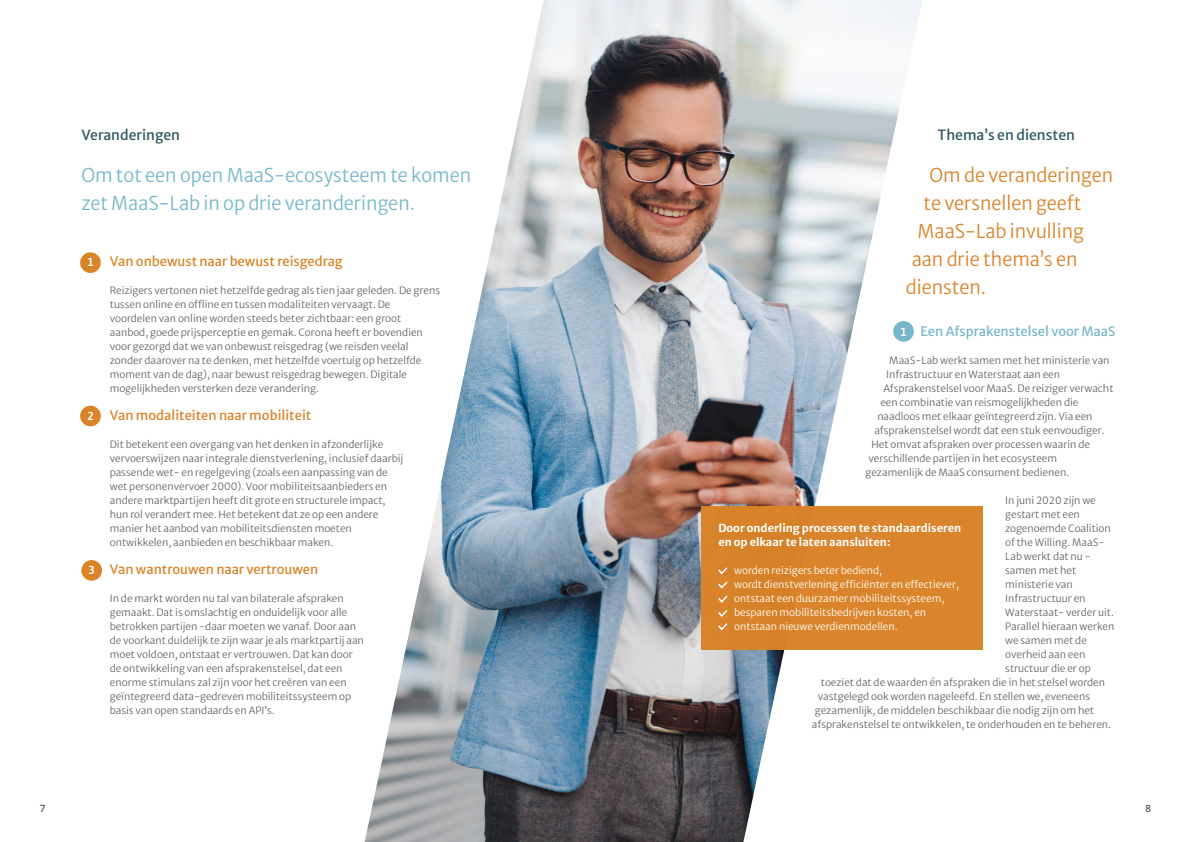
<style>
.page{position:relative;width:1191px;height:842px;background:#fff}
.page>*{position:absolute;margin:0;border:0;box-sizing:border-box;transform-origin:0 0}
.t1{font:300 19px "Merriweather Sans";color:#da8327;scale:.95 1}
.t2{font:300 19px/28px "Merriweather Sans";color:#76b7cc;scale:.95 1}
.t3{font:14px "Merriweather Sans";color:#2e5561}
.t4{font:13px "Merriweather Sans";color:#da8327}
.t5{font:13px "Merriweather Sans";color:#76b7cc}
.t6{font:700 11px/14px "Merriweather Sans";color:#fff}
.t7{font:300 10px/14px "Merriweather Sans";color:#676665}
.t8{font:300 10px/14px "Merriweather Sans";color:#fff}
.t9{font:600 10px "Open Sans";color:#585655}
.s1{font-family:"Asap";font-weight:600;font-size:11.7px;color:#fff}
</style>
<div class="page">
<div style="left:80px;top:252px;width:21px;height:21px;background:#da8327;border-radius:50%"></div>
<div style="left:80px;top:406px;width:21px;height:20px;background:#da8327;border-radius:50%"></div>
<div style="left:81px;top:560px;width:21px;height:21px;background:#da8327;border-radius:50%"></div>
<img style="left:364px;top:0;width:558px;height:842px">
<div style="left:701px;top:505px;width:281px;height:144px;background:#da8327"></div>
<svg style="left:718px;top:567px;width:10px;height:64px"></svg>
<div style="left:893px;top:321px;width:21px;height:21px;background:#76b7cc;border-radius:50%"></div>
<h2 class="t3" style="left:81px;top:126px;width:100px">Veranderingen</h2>
<h1 class="t2" style="left:81px;top:161px;width:412px">Om tot een open MaaS-ecosysteem te komen zet MaaS-Lab in op drie veranderingen.</h1>
<h3 class="t4" style="left:87px;top:253px;width:257px"><span class="s1">1</span> Van onbewust naar bewust reisgedrag</h3>
<p class="t7" style="left:110px;top:283px;width:332px">Reizigers vertonen niet hetzelfde gedrag als tien jaar geleden. De grens tussen online en offline en tussen modaliteiten vervaagt. De voordelen van online worden steeds beter zichtbaar: een groot aanbod, goede prijsperceptie en gemak. Corona heeft er bovendien voor gezorgd dat we van onbewust reisgedrag (we reisden veelal zonder daarover na te denken, met hetzelfde voertuig op hetzelfde moment van de dag), naar bewust reisgedrag bewegen. Digitale mogelijkheden versterken deze verandering.</p>
<h3 class="t4" style="left:87px;top:407px;width:225px"><span class="s1">2</span> Van modaliteiten naar mobiliteit</h3>
<p class="t7" style="left:110px;top:437px;width:295px">Dit betekent een overgang van het denken in afzonderlijke vervoerswijzen naar integrale dienstverlening, inclusief daarbij passende wet- en regelgeving (zoals een aanpassing van de wet personenvervoer 2000). Voor mobiliteitsaanbieders en andere marktpartijen heeft dit grote en structurele impact, hun rol verandert mee. Het betekent dat ze op een andere manier het aanbod van mobiliteitsdiensten moeten ontwikkelen, aanbieden en beschikbaar maken.</p>
<h3 class="t4" style="left:89px;top:561px;width:231px"><span class="s1">3</span> Van wantrouwen naar vertrouwen</h3>
<p class="t7" style="left:110px;top:591px;width:256px">In de markt worden nu tal van bilaterale afspraken gemaakt. Dat is omslachtig en onduidelijk voor alle betrokken partijen -daar moeten we vanaf. Door aan de voorkant duidelijk te zijn waar je als marktpartij aan moet voldoen, ontstaat er vertrouwen. Dat kan door de ontwikkeling van een afsprakenstelsel, dat een enorme stimulans zal zijn voor het creëren van een geïntegreerd data-gedreven mobiliteitssysteem op basis van open standaards en API’s.</p>
<h2 class="t3" style="left:937px;top:126px;width:139px">Thema’s en diensten</h2>
<h1 class="t1" style="left:929px;top:163px;width:195px">Om de veranderingen</h1>
<h1 class="t1" style="left:923px;top:191px;width:168px">te versnellen geeft</h1>
<h1 class="t1" style="left:917px;top:219px;width:177px">MaaS-Lab invulling</h1>
<h1 class="t1" style="left:911px;top:247px;width:176px">aan drie thema’s en</h1>
<h1 class="t1" style="left:905px;top:275px;width:86px">diensten.</h1>
<h3 class="t5" style="left:900px;top:323px;width:217px"><span class="s1">1</span> Een Afsprakenstelsel voor MaaS</h3>
<p class="t7" style="left:889px;top:353px;width:222px">MaaS-Lab werkt samen met het ministerie van</p>
<p class="t7" style="left:886px;top:367px;width:175px">Infrastructuur en Waterstaat aan een</p>
<p class="t7" style="left:883px;top:381px;width:232px">Afsprakenstelsel voor MaaS. De reiziger verwacht</p>
<p class="t7" style="left:880px;top:395px;width:199px">een combinatie van reismogelijkheden die</p>
<p class="t7" style="left:877px;top:409px;width:217px">naadloos met elkaar geïntegreerd zijn. Via een</p>
<p class="t7" style="left:874px;top:423px;width:232px">afsprakenstelsel wordt dat een stuk eenvoudiger.</p>
<p class="t7" style="left:871px;top:437px;width:220px">Het omvat afspraken over processen waarin de</p>
<p class="t7" style="left:868px;top:451px;width:190px">verschillende partijen in het ecosysteem</p>
<p class="t7" style="left:865px;top:465px;width:205px">gezamenlijk de MaaS consument bedienen.</p>
<p class="t7" style="left:1005px;top:493px;width:92px">In juni 2020 zijn we</p>
<p class="t7" style="left:1005px;top:507px;width:76px">gestart met een</p>
<p class="t7" style="left:1005px;top:521px;width:107px">zogenoemde Coalition</p>
<p class="t7" style="left:1005px;top:535px;width:101px">of the Willing. MaaS-</p>
<p class="t7" style="left:1005px;top:549px;width:87px">Lab werkt dat nu -</p>
<p class="t7" style="left:1005px;top:563px;width:72px">samen met het</p>
<p class="t7" style="left:1005px;top:577px;width:69px">ministerie van</p>
<p class="t7" style="left:1005px;top:591px;width:82px">Infrastructuur en</p>
<p class="t7" style="left:1005px;top:605px;width:110px">Waterstaat- verder uit.</p>
<p class="t7" style="left:1005px;top:619px;width:111px">Parallel hieraan werken</p>
<p class="t7" style="left:1005px;top:633px;width:83px">we samen met de</p>
<p class="t7" style="left:1005px;top:647px;width:82px">overheid aan een</p>
<p class="t7" style="left:1005px;top:661px;width:87px">structuur die er op</p>
<p class="t7" style="left:821px;top:675px;width:286px">toeziet dat de waarden én afspraken die in het stelsel worden</p>
<p class="t7" style="left:818px;top:689px;width:274px">vastgelegd ook worden nageleefd. En stellen we, eveneens</p>
<p class="t7" style="left:815px;top:703px;width:281px">gezamenlijk, de middelen beschikbaar die nodig zijn om het</p>
<p class="t7" style="left:812px;top:717px;width:301px">afsprakenstelsel te ontwikkelen, te onderhouden en te beheren.</p>
<p class="t6" style="left:718px;top:521px;width:244px">Door onderling processen te standaardiseren en op elkaar te laten aansluiten:</p>
<p class="t8" style="left:734px;top:563px;width:226px">worden reizigers beter bediend,<br>wordt dienstverlening efficiënter en effectiever, ontstaat een duurzamer mobiliteitssysteem, besparen mobiliteitsbedrijven kosten, en ontstaan nieuwe verdienmodellen.</p>
<p class="t9" style="left:40px;top:804px;width:7px">7</p>
<p class="t9" style="left:1145px;top:804px;width:7px">8</p>
</div>
